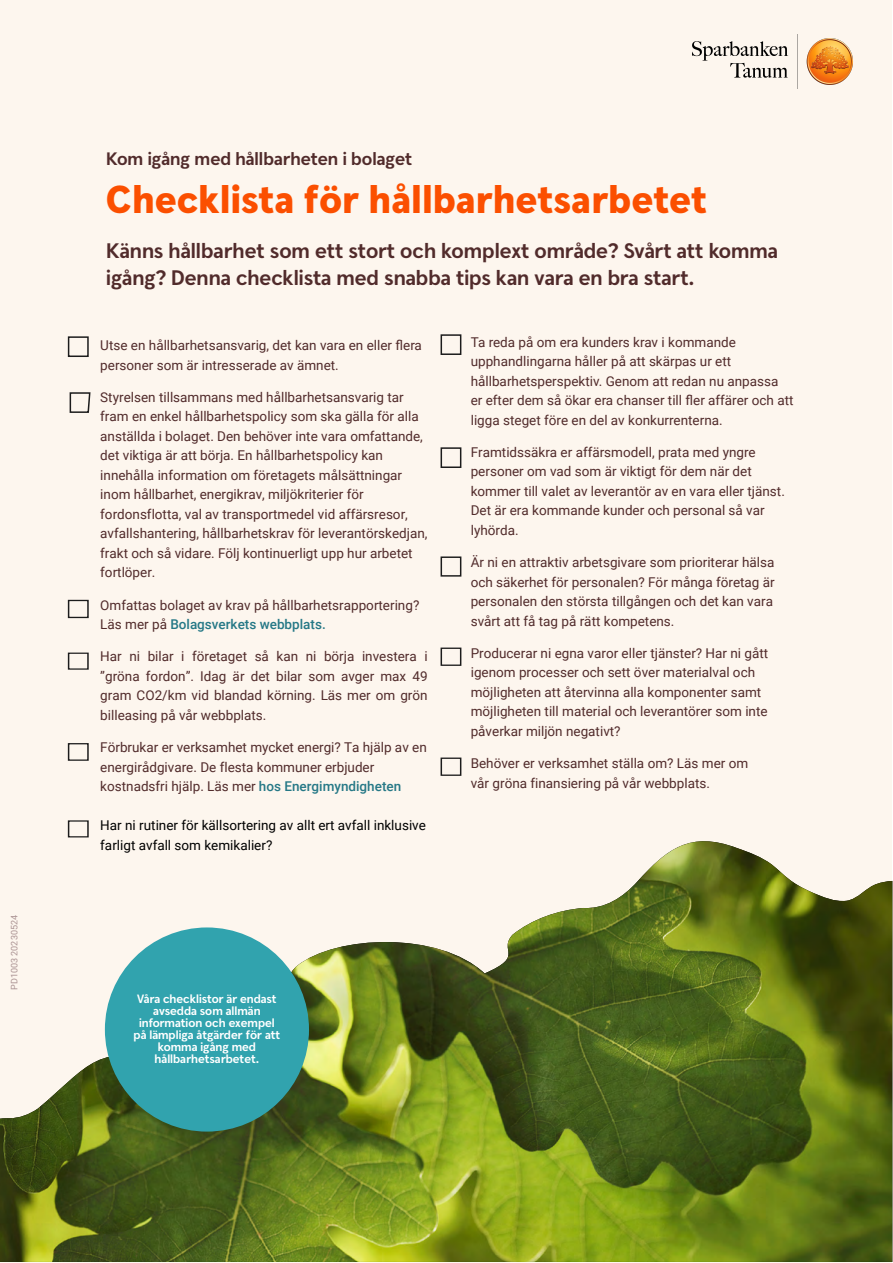
<style>
.page{position:relative;width:893px;height:1263px;background:#fff}
.page>*{position:absolute;margin:0;border:0;box-sizing:border-box;transform-origin:0 0}
.t1{font:900 39px "Swedbank Headline";color:#fb4f00}
.Ingress{font:700 21px/27px "Swedbank Headline";color:#512b2b}
.Text_ovan_huvudrubri{font:700 18px "Swedbank Headline";color:#512b2b}
.Brödtext{font:13.5px/19.5px "Roboto";color:#512b2b}
.Brödtext-2{font:13.5px/19.5px "Roboto";color:#000}
.Eyecatcher_text_vit{font:700 12px/12px "Swedbank Headline";color:#fff;text-align:center}
.t2{font:9px "Roboto";color:#ab9393}
.s1{font-weight:500;color:#257886}
</style>
<div class="page">
<div style="left:0;top:0;width:891px;height:1263px;background:#fdf6ee"></div>
<img style="left:0;top:841px;width:892px;height:421px">
<div style="left:441px;top:447px;width:20px;height:21px;border:2px solid #1c1c1c"></div>
<div style="left:441px;top:334px;width:20px;height:21px;border:2px solid #1c1c1c"></div>
<div style="left:68px;top:336px;width:21px;height:21px;border:2px solid #1c1c1c"></div>
<svg style="left:69px;top:392px;width:22px;height:21px"></svg>
<div style="left:68px;top:600px;width:21px;height:18px;border:1px solid #1c1c1c"></div>
<div style="left:68px;top:652px;width:21px;height:18px;border:1px solid #1c1c1c"></div>
<div style="left:105px;top:927px;width:204px;height:204px;background:#31a3ae;border-radius:50%"></div>
<div style="left:441px;top:556px;width:20px;height:21px;border:1px solid #1c1c1c"></div>
<div style="left:441px;top:647px;width:20px;height:19px;border:1px solid #1c1c1c"></div>
<div style="left:68px;top:743px;width:21px;height:18px;border:1px solid #1c1c1c"></div>
<div style="left:441px;top:757px;width:20px;height:19px;border:1px solid #1c1c1c"></div>
<img style="left:692px;top:34px;width:161px;height:54px">
<div style="left:68px;top:820px;width:21px;height:17px;border:1px solid #1c1c1c"></div>
<p class="t2" style="left:8px;top:990px;width:76px;rotate:-90deg">PD1003 20230524</p>
<p class="Text_ovan_huvudrubri" style="left:106px;top:148px;width:308px">Kom igång med hållbarheten i bolaget</p>
<h1 class="t1" style="left:106px;top:175px;width:603px">Checklista för hållbarhetsarbetet</h1>
<p class="Ingress" style="left:106px;top:238px;width:673px">Känns hållbarhet som ett stort och komplext område? Svårt att komma igång? Denna checklista med snabba tips kan vara en bra start.</p>
<p class="Brödtext" style="left:100px;top:335px;width:323px">Utse en hållbarhetsansvarig, det kan vara en eller flera personer som är intresserade av ämnet.</p>
<p class="Brödtext" style="left:100px;top:387px;width:329px">Styrelsen tillsammans med hållbarhetsansvarig tar fram en enkel hållbarhetspolicy som ska gälla för alla anställda i bolaget. Den behöver inte vara omfattande, det viktiga är att börja. En hållbarhetspolicy kan innehålla information om företagets målsättningar inom hållbarhet, energikrav, miljökriterier för fordonsflotta, val av transportmedel vid affärsresor, avfallshantering, hållbarhetskrav för leverantörskedjan, frakt och så vidare. Följ kontinuerligt upp hur arbetet fortlöper.</p>
<p class="Brödtext" style="left:100px;top:595px;width:321px">Omfattas bolaget av krav på hållbarhetsrapportering?<br>Läs mer på <span class="s1">Bolagsverkets webbplats.</span></p>
<p class="Brödtext" style="left:100px;top:646px;width:329px;text-align:justify">Har ni bilar i företaget så kan ni börja investera i ”gröna fordon”. Idag är det bilar som avger max 49 gram CO2/km vid blandad körning. Läs mer om grön billeasing på vår webbplats.</p>
<p class="Brödtext" style="left:100px;top:737px;width:328px">Förbrukar er verksamhet mycket energi? Ta hjälp av en energirådgivare. De flesta kommuner erbjuder kostnadsfri hjälp. Läs mer <span class="s1">hos Energimyndigheten</span></p>
<p class="Brödtext-2" style="left:100px;top:815px;width:327px">Har ni rutiner för källsortering av allt ert avfall inklusive farligt avfall som kemikalier?</p>
<p class="Brödtext" style="left:471px;top:331px;width:324px">Ta reda på om era kunders krav i kommande upphandlingarna håller på att skärpas ur ett hållbarhetsperspektiv. Genom att redan nu anpassa er efter dem så ökar era chanser till fler affärer och att ligga steget före en del av konkurrenterna.</p>
<p class="Brödtext" style="left:471px;top:442px;width:316px">Framtidssäkra er affärsmodell, prata med yngre personer om vad som är viktigt för dem när det kommer till valet av leverantör av en vara eller tjänst.<br>Det är era kommande kunder och personal så var lyhörda.</p>
<p class="Brödtext" style="left:471px;top:552px;width:306px">Är ni en attraktiv arbetsgivare som prioriterar hälsa och säkerhet för personalen? För många företag är personalen den största tillgången och det kan vara svårt att få tag på rätt kompetens.</p>
<p class="Brödtext" style="left:471px;top:643px;width:299px">Producerar ni egna varor eller tjänster? Har ni gått igenom processer och sett över materialval och möjligheten att återvinna alla komponenter samt möjligheten till material och leverantörer som inte påverkar miljön negativt?</p>
<p class="Brödtext" style="left:471px;top:753px;width:279px">Behöver er verksamhet ställa om? Läs mer om vår gröna finansiering på vår webbplats.</p>
<p class="Eyecatcher_text_vit" style="left:134px;top:993px;width:148px">Våra checklistor är endast avsedda som allmän information och exempel på lämpliga åtgärder för att komma igång med hållbarhetsarbetet.</p>
</div>
